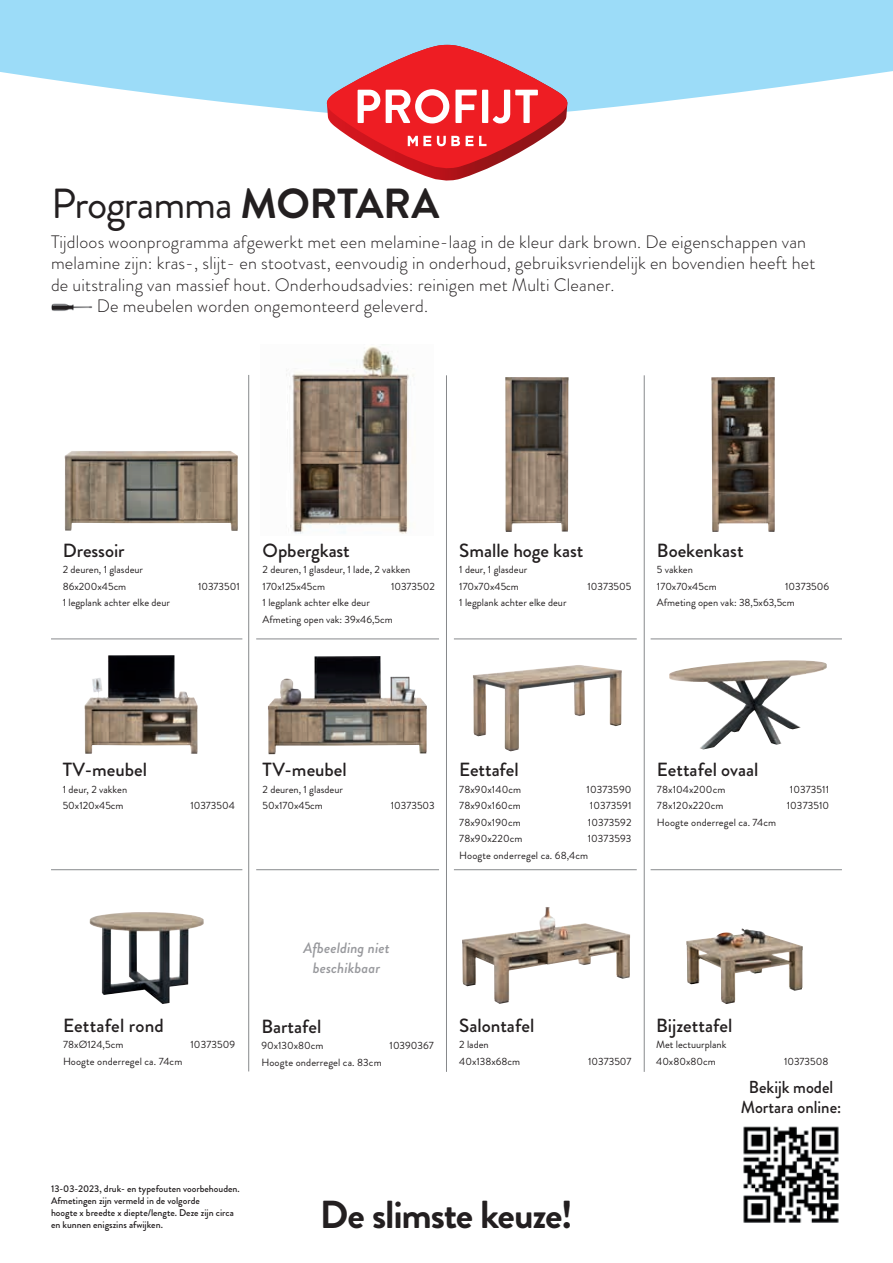
<style>
.page{position:relative;width:893px;height:1263px;background:#fff}
.page>*{position:absolute;margin:0;border:0;box-sizing:border-box;transform-origin:0 0}
.t1{font:42px "Brandon Grotesque";letter-spacing:-.03em;color:#231f20}
.t2{font:700 39px "Brandon Grotesque";letter-spacing:-.03em;color:#231f20}
.t3{font:500 19.05px "Brandon Grotesque";color:#231f20}
.t4{font:300 18px "Brandon Grotesque";letter-spacing:.01em;color:#231f20}
.t5{font:500 17.4px/19.8px "Brandon Grotesque";color:#231f20;text-align:center;scale:.96 1}
.t6{font:italic 500 15px/19.5px "Brandon Grotesque";letter-spacing:.005em;color:#97989c;text-align:center}
.t7{font:10.5px/16.5px "Brandon Grotesque";color:#231f20}
.t8{font:500 9.75px/12px "Brandon Grotesque";color:#231f20}
.s1{font-weight:700}
</style>
<div class="page">
<hr style="left:51px;top:869px;width:191px;height:1px;background:#87898c">
<hr style="left:256px;top:869px;width:183px;height:1px;background:#87898c">
<hr style="left:454px;top:869px;width:183px;height:1px;background:#87898c">
<hr style="left:51px;top:639px;width:191px;height:1px;background:#87898c">
<hr style="left:256px;top:639px;width:183px;height:1px;background:#87898c">
<hr style="left:454px;top:639px;width:183px;height:1px;background:#87898c">
<hr style="left:248px;top:375px;width:1px;height:696px;background:#87898c">
<hr style="left:446px;top:375px;width:1px;height:697px;background:#87898c">
<hr style="left:651px;top:869px;width:191px;height:1px;background:#87898c">
<hr style="left:651px;top:639px;width:191px;height:1px;background:#87898c">
<hr style="left:644px;top:375px;width:1px;height:697px;background:#87898c">
<img style="left:65px;top:451px;width:173px;height:80px">
<img style="left:286px;top:346px;width:128px;height:188px">
<img style="left:268px;top:656px;width:159px;height:98px">
<img style="left:85px;top:655px;width:113px;height:99px">
<img style="left:505px;top:377px;width:64px;height:155px">
<img style="left:711px;top:377px;width:64px;height:155px">
<img style="left:462px;top:907px;width:168px;height:97px">
<img style="left:686px;top:928px;width:117px;height:76px">
<img style="left:90px;top:912px;width:114px;height:92px">
<img style="left:669px;top:660px;width:158px;height:89px">
<img style="left:473px;top:665px;width:149px;height:86px">
<img style="left:51px;top:303px;width:42px;height:8px">
<svg style="left:0;top:0;width:893px;height:113px;background:#aae1f9"></svg>
<svg style="left:326px;top:45px;width:242px;height:136px"></svg>
<img style="left:743px;top:1126px;width:96px;height:97px">
<h1 class="t1" style="left:51px;top:174px;width:390px">Programma <span class="s1">MORTARA</span></h1>
<h3 class="t4" style="left:51px;top:229px;width:757px">Tijdloos woonprogramma afgewerkt met een melamine-laag in de kleur dark brown. De eigenschappen van</h3>
<h3 class="t4" style="left:51px;top:251px;width:766px">melamine zijn: kras-, slijt- en stootvast, eenvoudig in onderhoud, gebruiksvriendelijk en bovendien heeft het</h3>
<h3 class="t4" style="left:51px;top:272px;width:565px">de uitstraling van massief hout. Onderhoudsadvies: reinigen met Multi Cleaner.</h3>
<h3 class="t4" style="left:97px;top:294px;width:333px">De meubelen worden ongemonteerd geleverd.</h3>
<h3 class="t3" style="left:63px;top:537px;width:63px">Dressoir</h3>
<p class="t7" style="left:63px;top:561px;width:82px">2 deuren, 1 glasdeur<br>86x200x45cm</p>
<p class="t7" style="left:63px;top:594px;width:109px">1 legplank achter elke deur</p>
<p class="t7" style="left:198px;top:578px;width:43px">10373501</p>
<h3 class="t3" style="left:263px;top:537px;width:89px">Opbergkast</h3>
<p class="t7" style="left:263px;top:561px;width:149px">2 deuren, 1 glasdeur, 1 lade, 2 vakken<br>170x125x45cm</p>
<p class="t7" style="left:391px;top:578px;width:45px">10373502</p>
<p class="t7" style="left:263px;top:594px;width:132px">1 legplank achter elke deur<br>Afmeting open vak: 39x46,5cm</p>
<h3 class="t3" style="left:459px;top:537px;width:126px">Smalle hoge kast</h3>
<p class="t7" style="left:459px;top:561px;width:70px">1 deur, 1 glasdeur<br>170x70x45cm</p>
<p class="t7" style="left:587px;top:578px;width:45px">10373505</p>
<p class="t7" style="left:459px;top:594px;width:109px">1 legplank achter elke deur</p>
<h3 class="t3" style="left:657px;top:537px;width:88px">Boekenkast</h3>
<p class="t7" style="left:657px;top:561px;width:61px">5 vakken<br>170x70x45cm</p>
<p class="t7" style="left:657px;top:578px;width:174px;text-indent:128px">10373506<br>Afmeting open vak: 38,5x63,5cm</p>
<h3 class="t3" style="left:63px;top:757px;width:86px">TV-meubel</h3>
<p class="t7" style="left:63px;top:781px;width:66px">1 deur, 2 vakken<br>50x120x45cm</p>
<p class="t7" style="left:190px;top:798px;width:46px">10373504</p>
<h3 class="t3" style="left:263px;top:757px;width:86px">TV-meubel</h3>
<p class="t7" style="left:263px;top:781px;width:82px">2 deuren, 1 glasdeur<br>50x170x45cm</p>
<p class="t7" style="left:391px;top:798px;width:45px">10373503</p>
<h3 class="t3" style="left:459px;top:757px;width:61px">Eettafel</h3>
<p class="t7" style="left:459px;top:781px;width:63px">78x90x140cm</p>
<p class="t7" style="left:587px;top:781px;width:46px">10373590</p>
<p class="t7" style="left:459px;top:798px;width:63px">78x90x160cm</p>
<p class="t7" style="left:590px;top:798px;width:43px">10373591</p>
<p class="t7" style="left:459px;top:814px;width:63px">78x90x190cm</p>
<p class="t7" style="left:588px;top:814px;width:45px">10373592</p>
<p class="t7" style="left:459px;top:831px;width:65px">78x90x220cm</p>
<p class="t7" style="left:459px;top:831px;width:174px;text-indent:128px">10373593<br>Hoogte onderregel ca. 68,4cm</p>
<h3 class="t3" style="left:657px;top:757px;width:103px">Eettafel ovaal</h3>
<p class="t7" style="left:657px;top:781px;width:70px">78x104x200cm</p>
<p class="t7" style="left:790px;top:781px;width:41px">10373511</p>
<p class="t7" style="left:657px;top:798px;width:68px">78x120x220cm</p>
<p class="t7" style="left:787px;top:798px;width:44px">10373510</p>
<p class="t7" style="left:657px;top:814px;width:121px">Hoogte onderregel ca. 74cm</p>
<h3 class="t3" style="left:63px;top:1012px;width:102px">Eettafel rond</h3>
<p class="t7" style="left:63px;top:1036px;width:62px">78xØ124,5cm</p>
<p class="t7" style="left:190px;top:1036px;width:46px">10373509</p>
<p class="t7" style="left:63px;top:1053px;width:121px">Hoogte onderregel ca. 74cm</p>
<h3 class="t6" style="left:303px;top:938px;width:88px">Afbeelding niet beschikbaar</h3>
<h3 class="t3" style="left:261px;top:1013px;width:62px">Bartafel</h3>
<p class="t7" style="left:261px;top:1038px;width:64px">90x130x80cm</p>
<p class="t7" style="left:390px;top:1038px;width:46px">10390367</p>
<p class="t7" style="left:261px;top:1054px;width:122px">Hoogte onderregel ca. 83cm</p>
<h3 class="t3" style="left:459px;top:1012px;width:77px">Salontafel</h3>
<p class="t7" style="left:459px;top:1036px;width:62px">2 laden<br>40x138x68cm</p>
<p class="t7" style="left:588px;top:1053px;width:45px">10373507</p>
<h3 class="t3" style="left:656px;top:1012px;width:78px">Bijzettafel</h3>
<p class="t7" style="left:656px;top:1036px;width:72px">Met lectuurplank<br>40x80x80cm</p>
<p class="t7" style="left:784px;top:1053px;width:46px">10373508</p>
<h3 class="t5" style="left:741px;top:1078px;width:106px">Bekijk model<br>Mortara online:</h3>
<p class="t8" style="left:51px;top:1182px;width:190px">13-03-2023, druk- en typefouten voorbehouden.<br>Afmetingen zijn vermeld in de volgorde<br>hoogte x breedte x diepte/lengte. Deze zijn circa en kunnen enigszins afwijken.</p>
<h2 class="t2" style="left:320px;top:1187px;width:255px">De slimste keuze!</h2>
</div>
